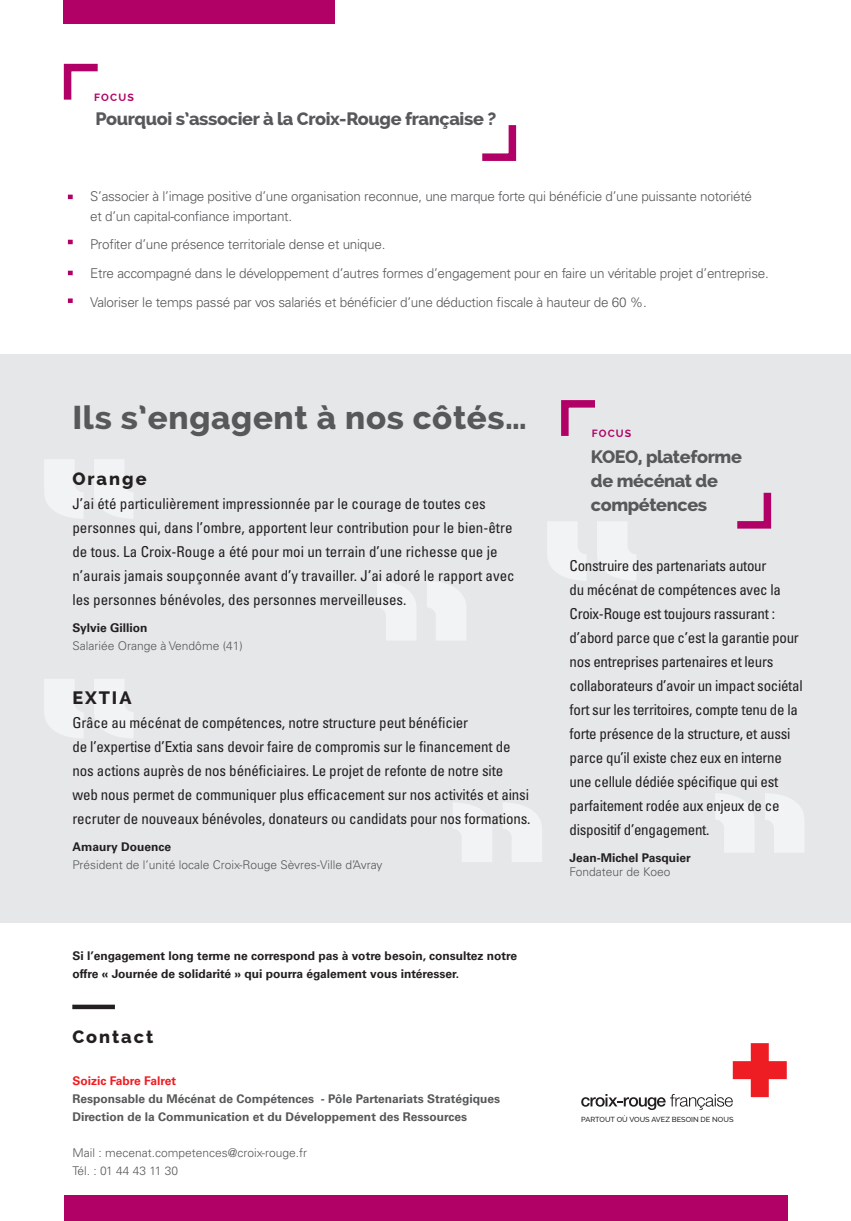
<style>
.page{position:relative;width:851px;height:1221px;background:#fff}
.page>*{position:absolute;margin:0;border:0;box-sizing:border-box;transform-origin:0 0}
.t1{font:800 33px "Raleway";letter-spacing:.02em;color:#57585a}
.t2{font:800 18px/24px "Raleway";letter-spacing:-.02em;color:#57585a}
.t3{font:800 18px "Raleway";letter-spacing:.11em;color:#231f20}
.t4{font:condensed 15px/24px "Univers LT Std";letter-spacing:-.01em;color:#231f20}
.Textes{font:300 13.5px "Univers LT Std";letter-spacing:-.02em;color:#57585a}
.t5{font:700 12px/18px "Univers LT Std";color:#231f20}
.t6{font:300 12px "Univers LT Std";color:#57585a}
.t7{font:700 12px "Univers LT Std";color:#57585a}
.t8{font:700 12px "Univers LT Std";color:#ee1d23}
.t9{font:700 10.5px "Raleway";letter-spacing:.11em;color:#b10166}
.t10{font:500 7.35px "Raleway";color:#231f20}
</style>
<div class="page">
<div style="left:0;top:354px;width:850px;height:568px;background:#e6e7e9"></div>
<svg style="left:45px;top:460px;width:88px;height:58px"></svg>
<svg style="left:45px;top:679px;width:88px;height:59px"></svg>
<svg style="left:548px;top:522px;width:88px;height:58px"></svg>
<svg style="left:716px;top:793px;width:88px;height:59px"></svg>
<svg style="left:377px;top:581px;width:89px;height:59px"></svg>
<svg style="left:453px;top:803px;width:89px;height:59px"></svg>
<div style="left:64px;top:1194px;width:723px;height:26px;background:#b10166"></div>
<div style="left:64px;top:0;width:271px;height:24px;background:#b10166"></div>
<svg style="left:63px;top:63px;width:35px;height:37px"></svg>
<svg style="left:482px;top:125px;width:35px;height:36px"></svg>
<svg style="left:68px;top:195px;width:5px;height:4px"></svg>
<svg style="left:68px;top:240px;width:5px;height:4px"></svg>
<svg style="left:68px;top:271px;width:5px;height:4px"></svg>
<svg style="left:68px;top:298px;width:5px;height:5px"></svg>
<svg style="left:561px;top:400px;width:34px;height:36px"></svg>
<svg style="left:737px;top:492px;width:35px;height:37px"></svg>
<div style="left:72px;top:1004px;width:43px;height:5px;background:#231f20"></div>
<svg style="left:581px;top:1043px;width:205px;height:66px"></svg>
<p class="t9" style="left:94px;top:91px;width:41px">FOCUS</p>
<p class="t2" style="left:95px;top:107px;width:402px">Pourquoi s’associer à la Croix-Rouge française ?</p>
<p class="Textes" style="left:90px;top:188px;width:663px">S’associer à l’image positive d’une organisation reconnue, une marque forte qui bénéficie d’une puissante notoriété</p>
<p class="Textes" style="left:90px;top:208px;width:203px">et d’un capital-confiance important.</p>
<p class="Textes" style="left:90px;top:236px;width:297px">Profiter d’une présence territoriale dense et unique.</p>
<p class="Textes" style="left:90px;top:265px;width:680px">Etre accompagné dans le développement d’autres formes d’engagement pour en faire un véritable projet d’entreprise.</p>
<p class="Textes" style="left:90px;top:293px;width:558px">Valoriser le temps passé par vos salariés et bénéficier d’une déduction fiscale à hauteur de 60 %.</p>
<p class="t1" style="left:72px;top:399px;width:456px">Ils s’engagent à nos côtés…</p>
<p class="t3" style="left:72px;top:468px;width:76px">Orange</p>
<p class="t4" style="left:72px;top:491px;width:444px">J’ai été particulièrement impressionnée par le courage de toutes ces personnes qui, dans l’ombre, apportent leur contribution pour le bien-être de tous. La Croix-Rouge a été pour moi un terrain d’une richesse que je n’aurais jamais soupçonnée avant d’y travailler. J’ai adoré le rapport avec les personnes bénévoles, des personnes merveilleuses.</p>
<p class="t5" style="left:72px;top:618px;width:77px">Sylvie Gillion</p>
<p class="t6" style="left:72px;top:638px;width:172px">Salariée Orange à Vendôme (41)</p>
<p class="t3" style="left:72px;top:687px;width:61px">EXTIA</p>
<p class="t4" style="left:72px;top:710px;width:397px">Grâce au mécénat de compétences, notre structure peut bénéficier</p>
<p class="t4" style="left:72px;top:734px;width:459px">de l’expertise d’Extia sans devoir faire de compromis sur le financement de nos actions auprès de nos bénéficiaires. Le projet de refonte de notre site web nous permet de communiquer plus efficacement sur nos activités et ainsi recruter de nouveaux bénévoles, donateurs ou candidats pour nos formations.</p>
<p class="t5" style="left:72px;top:837px;width:100px">Amaury Douence</p>
<p class="t6" style="left:72px;top:857px;width:311px">Président de l’unité locale Croix-Rouge Sèvres-Ville d’Avray</p>
<p class="t5" style="left:72px;top:947px;width:446px">Si l’engagement long terme ne correspond pas à votre besoin, consultez notre offre « Journée de solidarité » qui pourra également vous intéresser.</p>
<p class="t3" style="left:72px;top:1026px;width:82px">Contact</p>
<p class="t8" style="left:72px;top:1073px;width:105px">Soizic Fabre Falret</p>
<p class="t7" style="left:72px;top:1091px;width:429px">Responsable du Mécénat de Compétences - Pôle Partenariats Stratégiques</p>
<p class="t7" style="left:72px;top:1109px;width:396px">Direction de la Communication et du Développement des Ressources</p>
<p class="t6" style="left:72px;top:1145px;width:236px">Mail : mecenat.competences@croix-rouge.fr</p>
<p class="t6" style="left:72px;top:1163px;width:107px">Tél. : 01 44 43 11 30</p>
<p class="t9" style="left:591px;top:427px;width:41px">FOCUS</p>
<p class="t2" style="left:590px;top:444px;width:152px">KOEO, plateforme de mécénat de compétences</p>
<p class="t4" style="left:569px;top:553px;width:198px">Construire des partenariats autour</p>
<p class="t4" style="left:569px;top:577px;width:213px">du mécénat de compétences avec la</p>
<p class="t4" style="left:569px;top:601px;width:234px">Croix-Rouge est toujours rassurant : d’abord parce que c’est la garantie pour nos entreprises partenaires et leurs collaborateurs d’avoir un impact sociétal fort sur les territoires, compte tenu de la forte présence de la structure, et aussi parce qu’il existe chez eux en interne une cellule dédiée spécifique qui est parfaitement rodée aux enjeux de ce dispositif d’engagement.</p>
<p class="t5" style="left:569px;top:848px;width:123px">Jean-Michel Pasquier</p>
<p class="t6" style="left:569px;top:864px;width:102px">Fondateur de Koeo</p>
<p class="t10" style="left:581px;top:1114px;width:154px">PARTOUT OÙ VOUS AVEZ BESOIN DE NOUS</p>
</div>
